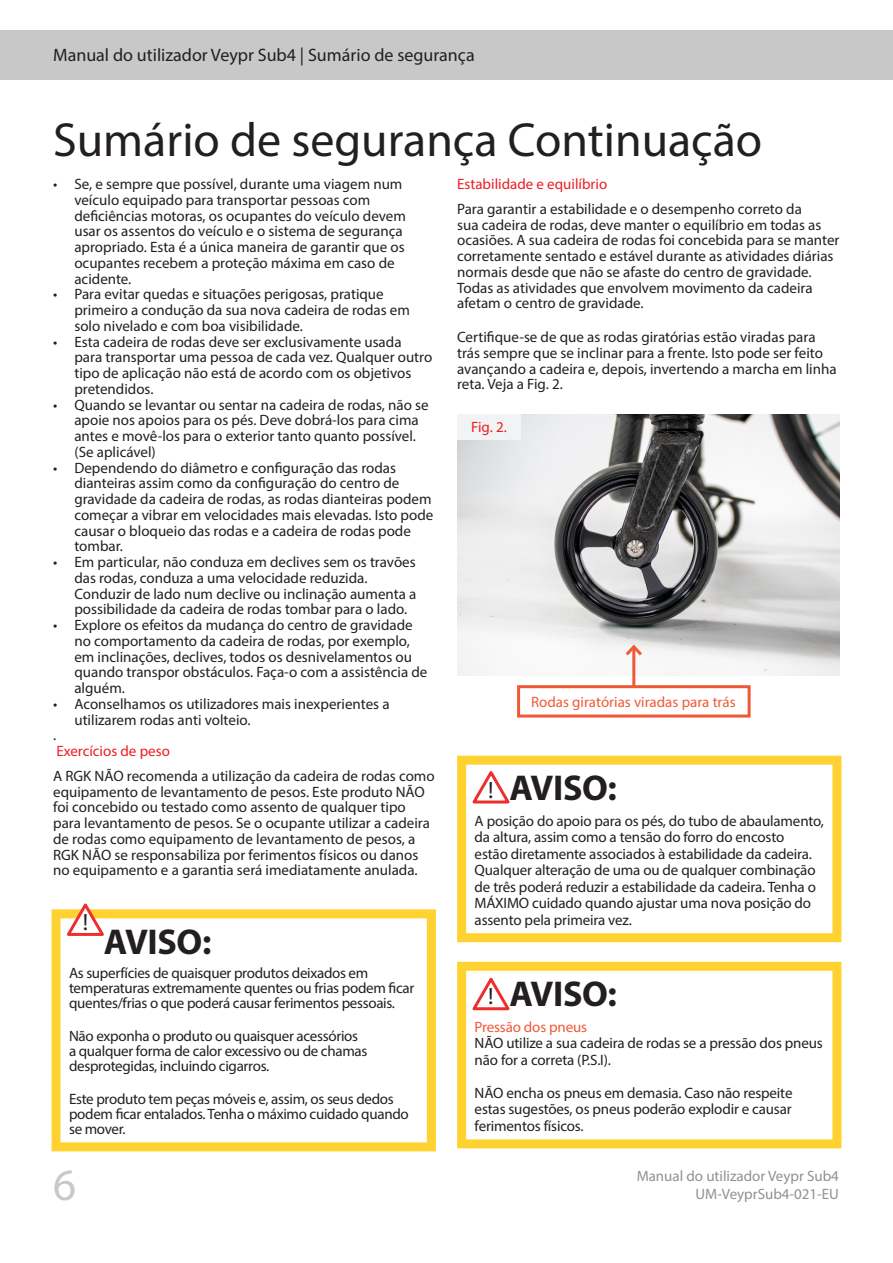
<style>
.page{position:relative;width:893px;height:1263px;background:#fff}
.page>*{position:absolute;margin:0;border:0;box-sizing:border-box;transform-origin:0 0}
.Heading_1{font:48px "Myriad Pro";color:#231f20}
.t1{font:45px "Myriad Pro";color:#c8c8c8}
.Box_Heading{font:700 36px "Myriad Pro";letter-spacing:-.01em;color:#231f20}
.t2{font:23.55px "Myriad Pro";color:#231f20}
.t3{font:18px "Myriad Pro";color:#231f20}
.Box_Text_10_11{font:15px/15.8px "Myriad Pro";color:#231f20}
.Box_Text_10_11-2{font:15px/15px "Myriad Pro";letter-spacing:-.02em;color:#231f20}
.Box_Text_10_11-3{font:15px "Myriad Pro";letter-spacing:-.005em;color:#f05937}
.Internal_Heading_-_R{font:15px "Myriad Pro";color:#ee1d23}
.Image_no{font:15px "Myriad Pro";color:#ee1d23}
</style>
<div class="page">
<div style="left:0;top:31px;width:893px;height:49px;background:#c8c8c8"></div>
<div style="left:52px;top:909px;width:384px;height:242px;border:9px solid #ffd231"></div>
<div style="left:457px;top:756px;width:384px;height:186px;border:9px solid #ffd231"></div>
<div style="left:457px;top:962px;width:384px;height:186px;border:9px solid #ffd231"></div>
<svg style="left:472px;top:771px;width:38px;height:33px"></svg>
<svg style="left:472px;top:977px;width:38px;height:34px"></svg>
<svg style="left:63px;top:903px;width:45px;height:33px"></svg>
<img style="left:457px;top:414px;width:383px;height:261px">
<div style="left:457px;top:414px;width:64px;height:26px;background:#f2f3f4"></div>
<div style="left:517px;top:685px;width:234px;height:32px;background:#fff;border:3px solid #f05937"></div>
<hr style="left:632px;top:647px;width:3px;height:40px;background:#f05937">
<svg style="left:622px;top:642px;width:23px;height:17px"></svg>
<p class="t3" style="left:53px;top:44px;width:423px">Manual do utilizador Veypr Sub4 | Sumário de segurança</p>
<p class="Heading_1" style="left:53px;top:111px;width:711px">Sumário de segurança Continuação</p>
<p class="Box_Text_10_11" style="left:74px;top:176px;width:333px;text-indent:-21px">• Se, e sempre que possível, durante uma viagem num veículo equipado para transportar pessoas com deficiências motoras, os ocupantes do veículo devem usar os assentos do veículo e o sistema de segurança apropriado. Esta é a única maneira de garantir que os ocupantes recebem a proteção máxima em caso de acidente.</p>
<p class="Box_Text_10_11" style="left:74px;top:286px;width:337px;text-indent:-21px">• Para evitar quedas e situações perigosas, pratique primeiro a condução da sua nova cadeira de rodas em solo nivelado e com boa visibilidade.</p>
<p class="Box_Text_10_11" style="left:74px;top:333px;width:359px;text-indent:-21px">• Esta cadeira de rodas deve ser exclusivamente usada para transportar uma pessoa de cada vez. Qualquer outro tipo de aplicação não está de acordo com os objetivos pretendidos.</p>
<p class="Box_Text_10_11" style="left:74px;top:396px;width:356px;text-indent:-21px">• Quando se levantar ou sentar na cadeira de rodas, não se apoie nos apoios para os pés. Deve dobrá-los para cima antes e movê-los para o exterior tanto quanto possível. (Se aplicável)</p>
<p class="Box_Text_10_11" style="left:74px;top:459px;width:360px;text-indent:-21px">• Dependendo do diâmetro e configuração das rodas dianteiras assim como da configuração do centro de gravidade da cadeira de rodas, as rodas dianteiras podem começar a vibrar em velocidades mais elevadas. Isto pode causar o bloqueio das rodas e a cadeira de rodas pode tombar.</p>
<p class="Box_Text_10_11" style="left:74px;top:554px;width:344px;text-indent:-21px">• Em particular, não conduza em declives sem os travões das rodas, conduza a uma velocidade reduzida.<br>Conduzir de lado num declive ou inclinação aumenta a possibilidade da cadeira de rodas tombar para o lado.</p>
<p class="Box_Text_10_11" style="left:74px;top:617px;width:354px;text-indent:-21px">• Explore os efeitos da mudança do centro de gravidade no comportamento da cadeira de rodas, por exemplo, em inclinações, declives, todos os desnivelamentos ou quando transpor obstáculos. Faça-o com a assistência de alguém.</p>
<p class="Box_Text_10_11" style="left:74px;top:696px;width:317px;text-indent:-21px">• Aconselhamos os utilizadores mais inexperientes a utilizarem rodas anti volteio.</p>
<p class="Box_Text_10_11" style="left:53px;top:727px;width:5px">.</p>
<p class="Internal_Heading_-_R" style="left:56px;top:742px;width:115px">Exercícios de peso</p>
<p class="Box_Text_10_11" style="left:53px;top:768px;width:383px">A RGK NÃO recomenda a utilização da cadeira de rodas como equipamento de levantamento de pesos. Este produto NÃO foi concebido ou testado como assento de qualquer tipo para levantamento de pesos. Se o ocupante utilizar a cadeira de rodas como equipamento de levantamento de pesos, a RGK NÃO se responsabiliza por ferimentos físicos ou danos no equipamento e a garantia será imediatamente anulada.</p>
<p class="Internal_Heading_-_R" style="left:457px;top:175px;width:152px">Estabilidade e equilíbrio</p>
<p class="Box_Text_10_11" style="left:457px;top:201px;width:384px">Para garantir a estabilidade e o desempenho correto da<br>sua cadeira de rodas, deve manter o equilíbrio em todas as ocasiões. A sua cadeira de rodas foi concebida para se manter corretamente sentado e estável durante as atividades diárias normais desde que não se afaste do centro de gravidade.<br>Todas as atividades que envolvem movimento da cadeira afetam o centro de gravidade.</p>
<p class="Box_Text_10_11" style="left:457px;top:329px;width:381px">Certifique-se de que as rodas giratórias estão viradas para trás sempre que se inclinar para a frente. Isto pode ser feito avançando a cadeira e, depois, invertendo a marcha em linha reta. Veja a Fig. 2.</p>
<p class="Image_no" style="left:471px;top:418px;width:37px">Fig. 2.</p>
<p class="Box_Text_10_11-3" style="left:531px;top:692px;width:206px">Rodas giratórias viradas para trás</p>
<p class="Box_Heading" style="left:509px;top:764px;width:109px">AVISO:</p>
<p class="Box_Text_10_11" style="left:475px;top:812px;width:351px;line-height:16.5px">A posição do apoio para os pés, do tubo de abaulamento, da altura, assim como a tensão do forro do encosto<br>estão diretamente associados à estabilidade da cadeira.<br>Qualquer alteração de uma ou de qualquer combinação de três poderá reduzir a estabilidade da cadeira. Tenha o MÁXIMO cuidado quando ajustar uma nova posição do assento pela primeira vez.</p>
<h3 class="t2" style="left:488px;top:775px;width:7px">!</h3>
<h3 class="t2" style="left:83px;top:907px;width:7px">!</h3>
<p class="Box_Heading" style="left:104px;top:918px;width:109px">AVISO:</p>
<p class="Box_Text_10_11-2" style="left:69px;top:965px;width:347px">As superfícies de quaisquer produtos deixados em temperaturas extremamente quentes ou frias podem ficar quentes/frias o que poderá causar ferimentos pessoais.</p>
<p class="Box_Text_10_11-2" style="left:69px;top:1028px;width:300px">Não exponha o produto ou quaisquer acessórios a qualquer forma de calor excessivo ou de chamas desprotegidas, incluindo cigarros.</p>
<p class="Box_Text_10_11-2" style="left:69px;top:1091px;width:341px">Este produto tem peças móveis e, assim, os seus dedos podem ficar entalados. Tenha o máximo cuidado quando se mover.</p>
<p class="Box_Heading" style="left:509px;top:971px;width:109px">AVISO:</p>
<p class="Box_Text_10_11-3" style="left:475px;top:1017px;width:114px">Pressão dos pneus</p>
<p class="Box_Text_10_11" style="left:475px;top:1035px;width:350px;line-height:16.5px">NÃO utilize a sua cadeira de rodas se a pressão dos pneus não for a correta (P.S.I).</p>
<p class="Box_Text_10_11" style="left:475px;top:1084px;width:319px;line-height:16.5px;text-align:justify">NÃO encha os pneus em demasia. Caso não respeite estas sugestões, os pneus poderão explodir e causar ferimentos físicos.</p>
<h3 class="t2" style="left:488px;top:982px;width:7px">!</h3>
<h2 class="t1" style="left:53px;top:1157px;width:25px">6</h2>
<p class="Box_Text_10_11" style="left:636px;top:1168px;width:204px">Manual do utilizador Veypr Sub4</p>
<p class="Box_Text_10_11" style="left:695px;top:1186px;width:145px">UM-VeyprSub4-021-EU</p>
</div>
